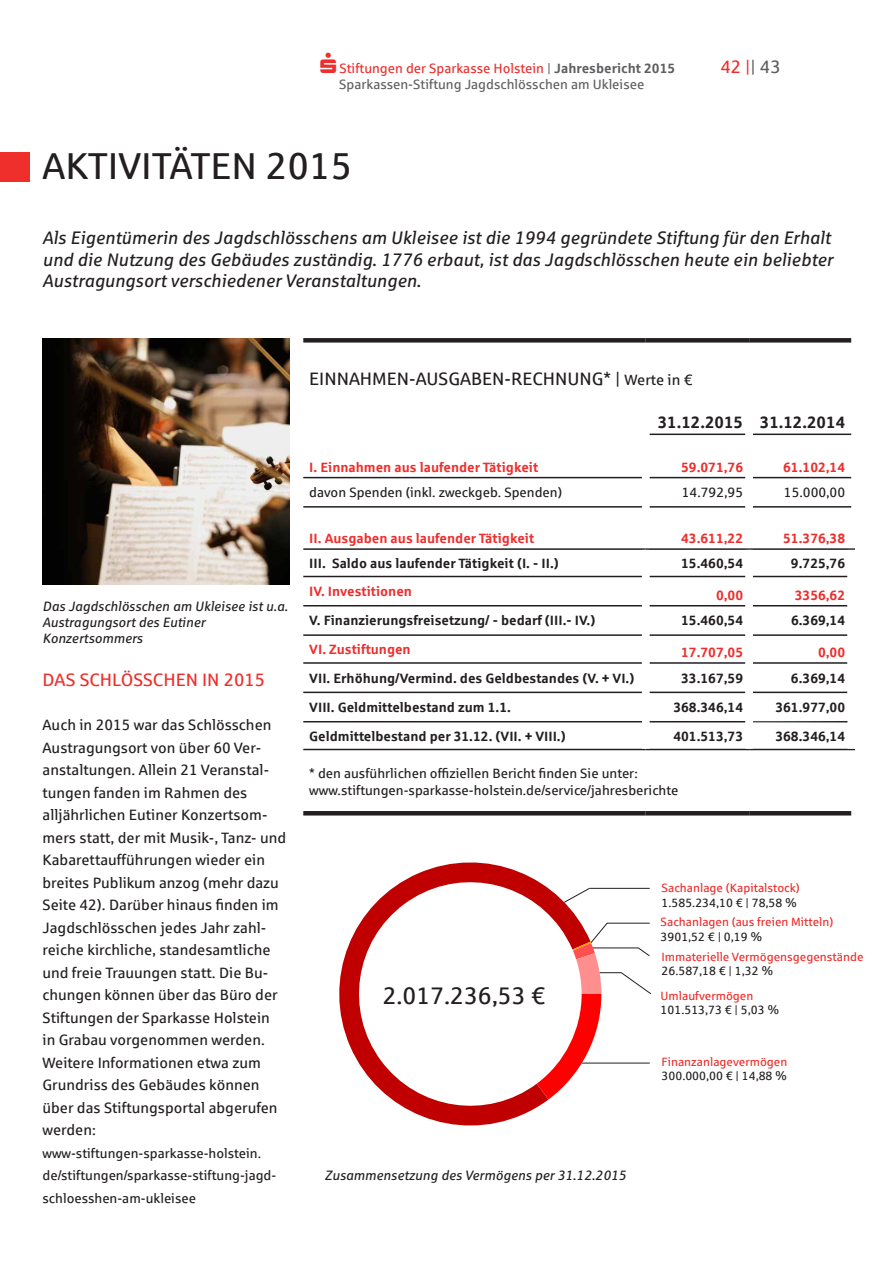
<style>
.page{position:relative;width:893px;height:1263px;background:#fff}
.page>*{position:absolute;margin:0;border:0;box-sizing:border-box;transform-origin:0 0}
.t1{font:37.5px "Sparkasse Rg";color:#231f20}
.t2{font:24px "Sparkasse Rg";color:#231f20}
.t3{font:italic 18px/21.6px "Sparkasse Rg";color:#231f20}
.t4{font:18px "Sparkasse Rg";color:#231f20}
.t5{font:18px "Sparkasse Rg";color:#ee2e2c}
.t6{font:18px "Sparkasse Rg";color:#5f5f62}
.t7{font:700 16.5px "Sparkasse Rg";color:#231f20}
.t8{font:15px/22.5px "Sparkasse Rg";color:#231f20}
.t9{font:700 13.5px "Sparkasse Rg";color:#231f20}
.t10{font:13.5px/22.5px "Sparkasse Rg";color:#231f20}
.t11{font:700 13.5px "Sparkasse Rg";color:#ee2e2c}
.t12{font:italic 13.5px/16.2px "Sparkasse Rg";color:#231f20}
.t13{font:13.5px "Sparkasse Rg";color:#ee2e2c}
.t14{font:13.5px "Sparkasse Rg";color:#5f5f62}
.t15{font:12px "Sparkasse Rg";color:#ee2e2c}
.t16{font:12px "Sparkasse Rg";color:#231f20}
.s1{color:#5f5f62}
.s2{font-weight:700;color:#5f5f62}
.s3{color:#ee2f2c}
.s4{color:#ee2e2c}
.s5{font-size:15px}
</style>
<div class="page">
<hr style="left:649px;top:434px;width:96px;height:1px;background:#231f20">
<hr style="left:753px;top:434px;width:98px;height:1px;background:#231f20">
<hr style="left:303px;top:477px;width:339px;height:1px;background:#231f20">
<hr style="left:649px;top:477px;width:96px;height:1px;background:#231f20">
<hr style="left:753px;top:477px;width:98px;height:1px;background:#231f20">
<hr style="left:303px;top:506px;width:339px;height:2px;background:#231f20">
<hr style="left:649px;top:506px;width:96px;height:2px;background:#231f20">
<hr style="left:753px;top:506px;width:98px;height:2px;background:#231f20">
<hr style="left:303px;top:548px;width:343px;height:2px;background:#231f20">
<hr style="left:646px;top:548px;width:103px;height:2px;background:#231f20">
<hr style="left:749px;top:548px;width:106px;height:2px;background:#231f20">
<hr style="left:303px;top:576px;width:339px;height:1px;background:#231f20">
<hr style="left:649px;top:576px;width:96px;height:1px;background:#231f20">
<hr style="left:753px;top:576px;width:94px;height:1px;background:#231f20">
<hr style="left:303px;top:605px;width:339px;height:1px;background:#231f20">
<hr style="left:649px;top:605px;width:96px;height:1px;background:#231f20">
<hr style="left:753px;top:605px;width:94px;height:1px;background:#231f20">
<hr style="left:303px;top:634px;width:339px;height:2px;background:#231f20">
<hr style="left:649px;top:634px;width:96px;height:2px;background:#231f20">
<hr style="left:753px;top:634px;width:94px;height:2px;background:#231f20">
<hr style="left:303px;top:662px;width:339px;height:2px;background:#231f20">
<hr style="left:649px;top:662px;width:96px;height:2px;background:#231f20">
<hr style="left:753px;top:662px;width:94px;height:2px;background:#231f20">
<hr style="left:303px;top:692px;width:339px;height:1px;background:#231f20">
<hr style="left:649px;top:692px;width:96px;height:1px;background:#231f20">
<hr style="left:753px;top:692px;width:94px;height:1px;background:#231f20">
<hr style="left:303px;top:721px;width:339px;height:1px;background:#231f20">
<hr style="left:649px;top:721px;width:96px;height:1px;background:#231f20">
<hr style="left:303px;top:749px;width:343px;height:1px;background:#231f20">
<hr style="left:646px;top:749px;width:103px;height:1px;background:#231f20">
<hr style="left:749px;top:749px;width:106px;height:1px;background:#231f20">
<div style="left:303px;top:338px;width:343px;height:5px;background:#231f20"></div>
<div style="left:646px;top:338px;width:103px;height:5px;background:#231f20"></div>
<div style="left:749px;top:338px;width:102px;height:5px;background:#231f20"></div>
<hr style="left:303px;top:811px;width:343px;height:4px;background:#231f20">
<hr style="left:646px;top:811px;width:103px;height:4px;background:#231f20">
<hr style="left:749px;top:811px;width:102px;height:4px;background:#231f20">
<svg style="left:339px;top:862px;width:241px;height:264px"></svg>
<hr style="left:589px;top:888px;width:61px;height:1px;background:#231f20">
<svg style="left:563px;top:887px;width:28px;height:16px"></svg>
<svg style="left:537px;top:922px;width:115px;height:177px"></svg>
<hr style="left:607px;top:923px;width:43px;height:1px;background:#231f20">
<hr style="left:582px;top:1063px;width:68px;height:1px;background:#231f20">
<div style="left:0;top:152px;width:30px;height:30px;background:#ee2f2c"></div>
<img style="left:43px;top:338px;width:246px;height:247px">
<p class="t13" style="left:339px;top:60px;width:337px">Stiftungen der Sparkasse Holstein <span class="s1">|</span> <span class="s2">Jahresbericht 2015</span></p>
<p class="t6" style="left:720px;top:56px;width:62px"><span class="s3">42</span> <span class="s4">|</span>| 43</p>
<p class="t14" style="left:339px;top:76px;width:307px">Sparkassen-Stiftung Jagdschlösschen am Ukleisee</p>
<h1 class="t1" style="left:43px;top:143px;width:311px">AKTIVITÄTEN 2015</h1>
<p class="t3" style="left:43px;top:226px;width:792px">Als Eigentümerin des Jagdschlösschens am Ukleisee ist die 1994 gegründete Stiftung für den Erhalt und die Nutzung des Gebäudes zuständig. 1776 erbaut, ist das Jagdschlösschen heute ein beliebter<br>Austragungsort verschiedener Veranstaltungen.</p>
<p class="t12" style="left:43px;top:598px;width:247px">Das Jagdschlösschen am Ukleisee ist u.a.<br>Austragungsort des Eutiner<br>Konzertsommers</p>
<p class="t5" style="left:43px;top:669px;width:224px">DAS SCHLÖSSCHEN IN 2015</p>
<p class="t8" style="left:43px;top:713px;width:245px">Auch in 2015 war das Schlösschen<br>Austragungsort von über 60 Ver&shy;anstaltungen. Allein 21 Veranstal&shy;tungen fanden im Rahmen des alljährlichen Eutiner Konzertsom&shy;mers statt, der mit Musik-, Tanz- und<br>Kabarettaufführungen wieder ein breites Publikum anzog (mehr dazu<br>Seite 42). Darüber hinaus finden im<br>Jagdschlösschen jedes Jahr zahl&shy;reiche kirchliche, standesamtliche und freie Trauungen statt. Die Bu&shy;chungen können über das Büro der<br>Stiftungen der Sparkasse Holstein in Grabau vorgenommen werden.<br>Weitere Informationen etwa zum<br>Grundriss des Gebäudes können über das Stiftungsportal abgerufen werden:</p>
<p class="t10" style="left:43px;top:1141px;width:235px">www-stiftungen-sparkasse-holstein. de/stiftungen/sparkasse-stiftung-jagd&shy;schloesshen-am-ukleisee</p>
<p class="t4" style="left:309px;top:368px;width:385px">EINNAHMEN-AUSGABEN-RECHNUNG* | <span class="s5">Werte in €</span></p>
<p class="t7" style="left:658px;top:412px;width:189px">31.12.2015 31.12.2014</p>
<p class="t11" style="left:309px;top:458px;width:230px">I. Einnahmen aus laufender Tätigkeit</p>
<p class="t11" style="left:681px;top:458px;width:64px">59.071,76</p>
<p class="t11" style="left:783px;top:458px;width:64px">61.102,14</p>
<p class="t10" style="left:309px;top:481px;width:254px">davon Spenden (inkl. zweckgeb. Spenden)</p>
<p class="t10" style="left:682px;top:481px;width:63px">14.792,95</p>
<p class="t10" style="left:784px;top:481px;width:63px">15.000,00</p>
<p class="t11" style="left:309px;top:530px;width:226px">II. Ausgaben aus laufender Tätigkeit</p>
<p class="t11" style="left:681px;top:530px;width:64px">43.611,22</p>
<p class="t11" style="left:783px;top:530px;width:64px">51.376,38</p>
<p class="t9" style="left:309px;top:554px;width:251px">III. Saldo aus laufender Tätigkeit (I. - II.)</p>
<p class="t9" style="left:681px;top:554px;width:64px">15.460,54</p>
<p class="t9" style="left:791px;top:554px;width:56px">9.725,76</p>
<p class="t11" style="left:309px;top:583px;width:104px">IV. Investitionen</p>
<p class="t11" style="left:716px;top:586px;width:29px">0,00</p>
<p class="t11" style="left:795px;top:586px;width:52px">3356,62</p>
<p class="t9" style="left:309px;top:612px;width:288px">V. Finanzierungsfreisetzung/ - bedarf (III.- IV.)</p>
<p class="t9" style="left:681px;top:612px;width:64px">15.460,54</p>
<p class="t9" style="left:791px;top:612px;width:56px">6.369,14</p>
<p class="t11" style="left:309px;top:641px;width:103px">VI. Zustiftungen</p>
<p class="t11" style="left:681px;top:644px;width:64px">17.707,05</p>
<p class="t11" style="left:818px;top:644px;width:29px">0,00</p>
<p class="t9" style="left:309px;top:669px;width:327px">VII. Erhöhung/Vermind. des Geldbestandes (V. + VI.)</p>
<p class="t9" style="left:681px;top:669px;width:64px">33.167,59</p>
<p class="t9" style="left:791px;top:669px;width:56px">6.369,14</p>
<p class="t9" style="left:309px;top:699px;width:203px">VIII. Geldmittelbestand zum 1.1.</p>
<p class="t9" style="left:673px;top:699px;width:71px">368.346,14</p>
<p class="t9" style="left:775px;top:699px;width:71px">361.977,00</p>
<p class="t9" style="left:309px;top:727px;width:258px">Geldmittelbestand per 31.12. (VII. + VIII.)</p>
<p class="t9" style="left:673px;top:727px;width:71px">401.513,73</p>
<p class="t9" style="left:775px;top:727px;width:71px">368.346,14</p>
<p class="t10" style="left:309px;top:765px;width:370px;line-height:16.2px">* den ausführlichen offiziellen Bericht finden Sie unter: www.stiftungen-sparkasse-holstein.de/service/jahresberichte</p>
<h2 class="t2" style="left:383px;top:981px;width:164px">2.017.236,53 €</h2>
<p class="t15" style="left:662px;top:881px;width:140px">Sachanlage (Kapitalstock)</p>
<p class="t16" style="left:662px;top:895px;width:137px">1.585.234,10 € | 78,58 %</p>
<p class="t15" style="left:661px;top:915px;width:174px">Sachanlagen (aus freien Mitteln)</p>
<p class="t16" style="left:661px;top:929px;width:103px">3901,52 € | 0,19 %</p>
<p class="t15" style="left:662px;top:949px;width:203px">Immaterielle Vermögensgegenstände</p>
<p class="t16" style="left:662px;top:963px;width:113px">26.587,18 € | 1,32 %</p>
<p class="t15" style="left:661px;top:988px;width:94px">Umlaufvermögen</p>
<p class="t16" style="left:661px;top:1002px;width:120px">101.513,73 € | 5,03 %</p>
<p class="t15" style="left:662px;top:1054px;width:127px">Finanzanlagevermögen</p>
<p class="t16" style="left:662px;top:1069px;width:127px">300.000,00 € | 14,88 %</p>
<p class="t12" style="left:325px;top:1166px;width:303px">Zusammensetzung des Vermögens per 31.12.2015</p>
</div>
